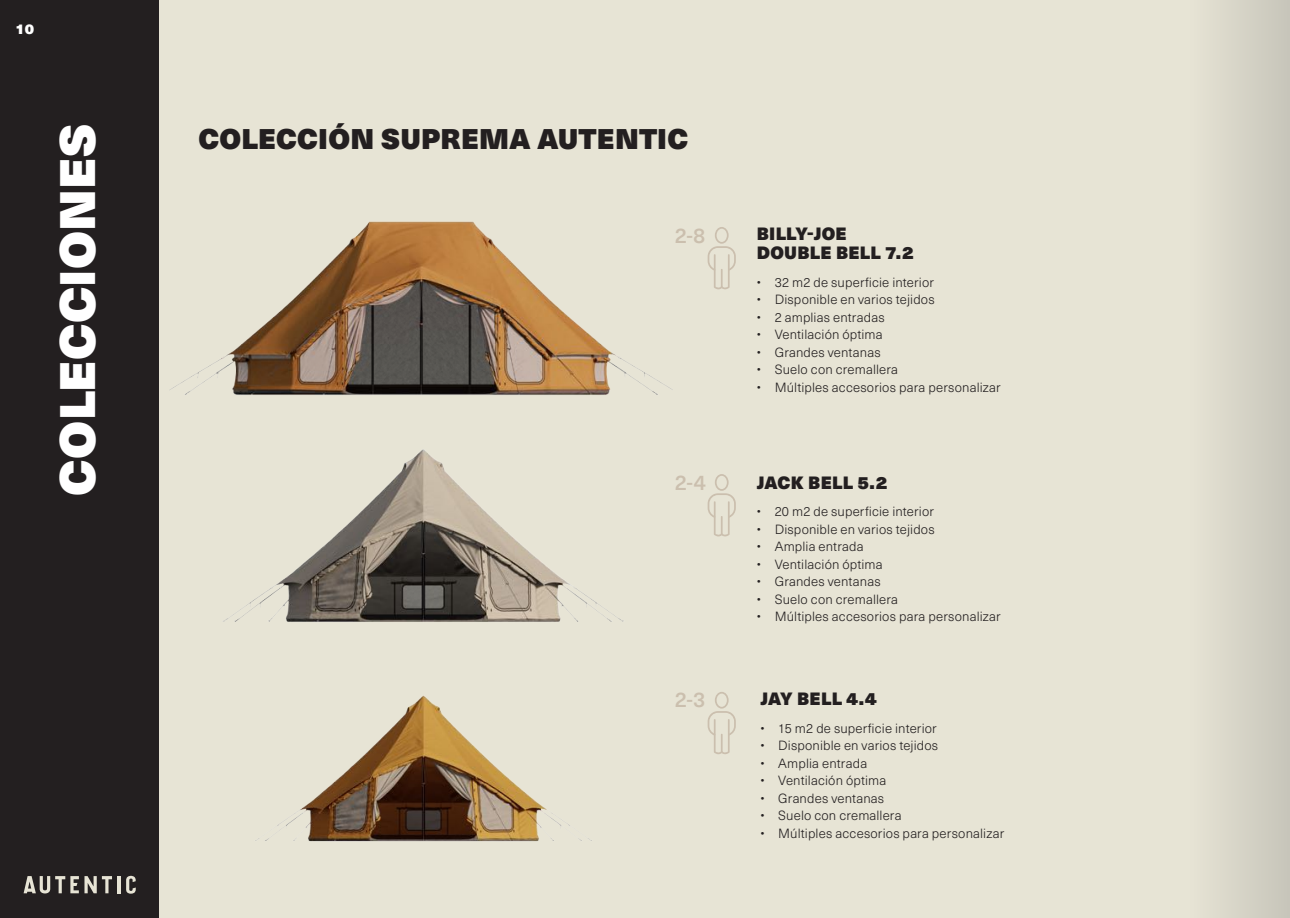
<style>
.page{position:relative;width:1290px;height:918px;background:#fff}
.page>*{position:absolute;margin:0;border:0;box-sizing:border-box;transform-origin:0 0}
.t1{font:900 49px "Neue Haas Unica";letter-spacing:.005em;color:#fff}
.t2{font:900 28px "Neue Haas Unica";letter-spacing:.005em;color:#231f20}
.t3{font:500 21px "Neue Haas Unica";color:#cbbfae}
.t4{font:900 17.5px/19.2px "Neue Haas Unica";letter-spacing:.015em;color:#231f20}
.t5{font:900 14px "Neue Haas Unica";color:#fff}
.t6{font:300 13.12px "Neue Haas Unica";letter-spacing:.01em;color:#231f20}
</style>
<div class="page">
<div style="left:159px;top:0;width:1131px;height:918px;background:#e7e4d5"></div>
<div style="left:0;top:0;width:159px;height:918px;background:#231f20"></div>
<img style="left:170px;top:221px;width:503px;height:174px">
<img style="left:223px;top:449px;width:401px;height:173px">
<img style="left:255px;top:695px;width:337px;height:147px">
<svg style="left:708px;top:227px;width:28px;height:63px"></svg>
<svg style="left:708px;top:474px;width:28px;height:63px"></svg>
<svg style="left:708px;top:692px;width:28px;height:62px"></svg>
<svg style="left:24px;top:876px;width:88px;height:17px"></svg>
<hr style="left:117px;top:876px;width:3px;height:17px;background:#e7e4d5">
<svg style="left:126px;top:876px;width:10px;height:17px"></svg>
<div style="left:1191px;top:0;width:99px;height:918px;background:linear-gradient(to right,#e6e3d4,#c7c5ba)"></div>
<p class="t5" style="left:15px;top:18px;width:20px">10</p>
<h1 class="t1" style="left:38px;top:495px;width:373px;rotate:-90deg">COLECCIONES</h1>
<h2 class="t2" style="left:198px;top:116px;width:491px">COLECCIÓN SUPREMA AUTENTIC</h2>
<h3 class="t3" style="left:675px;top:219px;width:32px">2-8</h3>
<h3 class="t4" style="left:757px;top:223px;width:158px">BILLY-JOE<br>DOUBLE BELL 7.2</h3>
<p class="t6" style="left:757px;top:273px;width:179px">• 32 m2 de superficie interior</p>
<p class="t6" style="left:757px;top:290px;width:179px">• Disponible en varios tejidos</p>
<p class="t6" style="left:757px;top:308px;width:129px">• 2 amplias entradas</p>
<p class="t6" style="left:757px;top:325px;width:127px">• Ventilación óptima</p>
<p class="t6" style="left:757px;top:343px;width:125px">• Grandes ventanas</p>
<p class="t6" style="left:757px;top:360px;width:143px">• Suelo con cremallera</p>
<p class="t6" style="left:757px;top:378px;width:245px">• Múltiples accesorios para personalizar</p>
<h3 class="t3" style="left:675px;top:466px;width:33px">2-4</h3>
<h3 class="t4" style="left:757px;top:472px;width:132px">JACK BELL 5.2</h3>
<p class="t6" style="left:757px;top:502px;width:179px">• 20 m2 de superficie interior</p>
<p class="t6" style="left:757px;top:519px;width:179px">• Disponible en varios tejidos</p>
<p class="t6" style="left:757px;top:537px;width:108px">• Amplia entrada</p>
<p class="t6" style="left:757px;top:554px;width:127px">• Ventilación óptima</p>
<p class="t6" style="left:757px;top:572px;width:125px">• Grandes ventanas</p>
<p class="t6" style="left:757px;top:589px;width:143px">• Suelo con cremallera</p>
<p class="t6" style="left:757px;top:607px;width:245px">• Múltiples accesorios para personalizar</p>
<h3 class="t3" style="left:675px;top:684px;width:32px">2-3</h3>
<h3 class="t4" style="left:760px;top:688px;width:118px">JAY BELL 4.4</h3>
<p class="t6" style="left:760px;top:718px;width:178px">• 15 m2 de superficie interior</p>
<p class="t6" style="left:760px;top:736px;width:179px">• Disponible en varios tejidos</p>
<p class="t6" style="left:760px;top:753px;width:108px">• Amplia entrada</p>
<p class="t6" style="left:760px;top:771px;width:127px">• Ventilación óptima</p>
<p class="t6" style="left:760px;top:788px;width:125px">• Grandes ventanas</p>
<p class="t6" style="left:760px;top:806px;width:143px">• Suelo con cremallera</p>
<p class="t6" style="left:760px;top:823px;width:245px">• Múltiples accesorios para personalizar</p>
</div>
